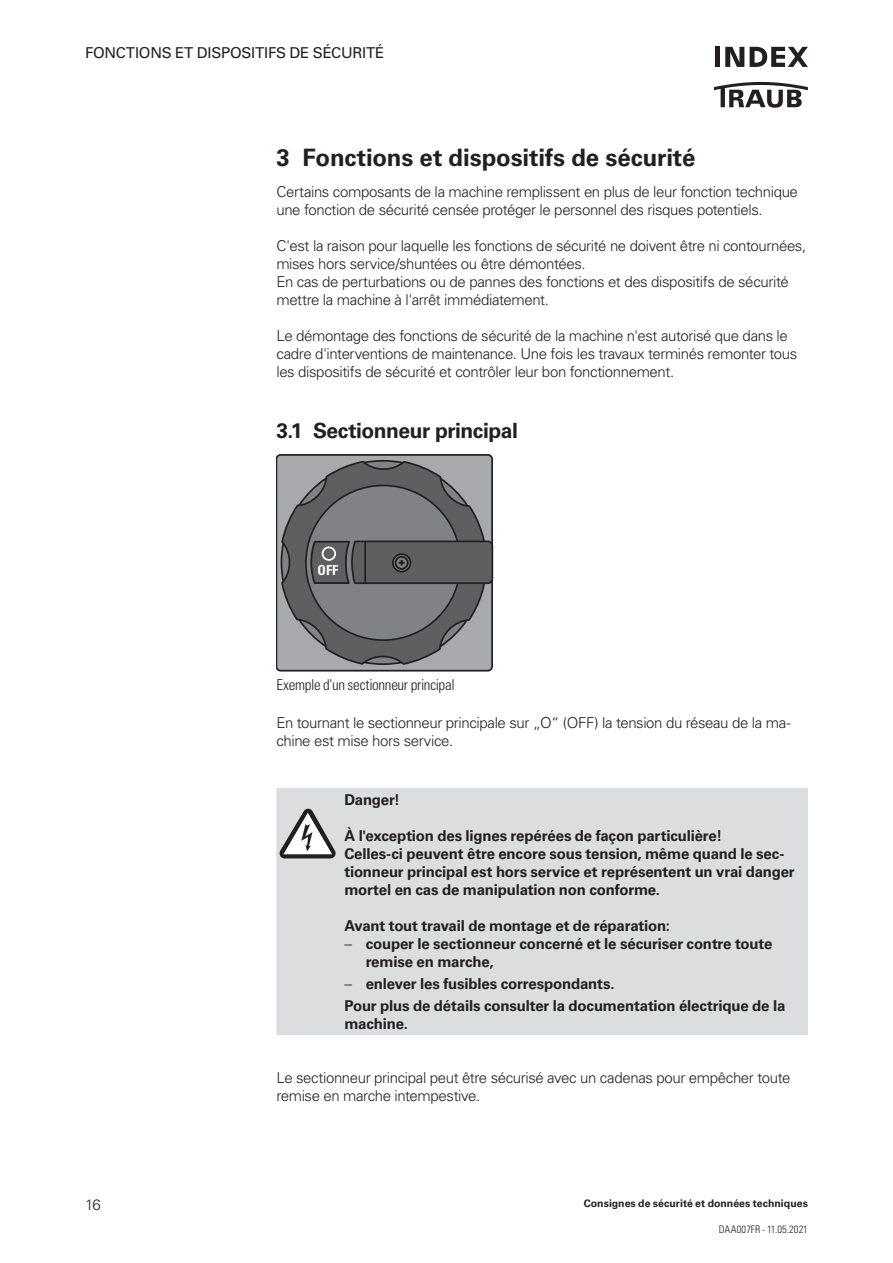
<style>
.page{position:relative;width:893px;height:1263px;background:#fff}
.page>*{position:absolute;margin:0;border:0;box-sizing:border-box;transform-origin:0 0}
.t1{font:700 24px "INDEX Univers";letter-spacing:-.005em;color:#231f20}
.t2{font:700 21px "INDEX Univers";letter-spacing:-.02em;color:#231f20}
.Text{font:300 15px/18px "INDEX Univers";letter-spacing:-.025em;color:#231f20}
.Text-2{font:700 15px/18px "INDEX Univers";letter-spacing:-.01em;color:#231f20}
.t3{font:15px "INDEX Univers";color:#231f20}
.Legende{font:300 condensed 15px "INDEX Univers";letter-spacing:-.02em;color:#231f20}
.t4{font:700 condensed 13.95px "INDEX Univers";color:#fff}
.t5{font:700 10.5px "INDEX Univers";letter-spacing:.005em;color:#231f20}
.t6{font:300 condensed 10.5px "INDEX Univers";letter-spacing:.01em;color:#231f20}
.s1{font-weight:300}
</style>
<div class="page">
<svg style="left:714px;top:82px;width:94px;height:26px"></svg>
<svg style="left:750px;top:47px;width:58px;height:20px"></svg>
<svg style="left:725px;top:47px;width:19px;height:20px"></svg>
<div style="left:715px;top:47px;width:5px;height:20px;background:#231f20"></div>
<div style="left:276px;top:455px;width:216px;height:216px;background:#a8a9ad;border-radius:4px"></div>
<div style="left:276px;top:454px;width:217px;height:217px;border:2px solid #231f20;border-radius:4px"></div>
<svg style="left:280px;top:460px;width:213px;height:206px"></svg>
<div style="left:276px;top:788px;width:532px;height:247px;background:#dcdddf"></div>
<svg style="left:280px;top:809px;width:56px;height:49px"></svg>
<p class="t3" style="left:85px;top:43px;width:19px">FONCTIONS</p>
<p class="t3" style="left:175px;top:43px;width:31px">ET DISPOSITIFS</p>
<p class="t3" style="left:290px;top:43px;width:34px">DE SÉCURITÉ</p>
<p class="t1" style="left:276px;top:144px;width:420px">3 Fonctions et dispositifs de sécurité</p>
<p class="Text" style="left:276px;top:183px;width:523px">Certains composants de la machine remplissent en plus de leur fonction technique une fonction de sécurité censée protéger le personnel des risques potentiels.</p>
<p class="Text" style="left:276px;top:237px;width:531px">C'est la raison pour laquelle les fonctions de sécurité ne doivent être ni contournées, mises hors service/shuntées ou être démontées.</p>
<p class="Text" style="left:276px;top:273px;width:514px">En cas de perturbations ou de pannes des fonctions et des dispositifs de sécurité mettre la machine à l'arrêt immédiatement.</p>
<p class="Text" style="left:276px;top:327px;width:522px">Le démontage des fonctions de sécurité de la machine n'est autorisé que dans le cadre d'interventions de maintenance. Une fois les travaux terminés remonter tous les dispositifs de sécurité et contrôler leur bon fonctionnement.</p>
<p class="t2" style="left:276px;top:418px;width:243px">3.1 Sectionneur principal</p>
<p class="t4" style="left:318px;top:562px;width:22px">OFF</p>
<p class="Legende" style="left:276px;top:675px;width:180px">Exemple d'un sectionneur principal</p>
<p class="Text" style="left:276px;top:713px;width:516px">En tournant le sectionneur principale sur „O“ (OFF) la tension du réseau de la ma&shy;chine est mise hors service.</p>
<p class="Text-2" style="left:344px;top:790px;width:57px">Danger!</p>
<p class="Text-2" style="left:344px;top:826px;width:379px">À l'exception des lignes repérées de façon particulière!</p>
<p class="Text-2" style="left:344px;top:844px;width:452px">Celles-ci peuvent être encore sous tension, même quand le sec&shy;tionneur principal est hors service et représentent un vrai danger mortel en cas de manipulation non conforme.</p>
<p class="Text-2" style="left:344px;top:916px;width:327px">Avant tout travail de montage et de réparation:</p>
<p class="Text-2" style="left:366px;top:934px;width:408px;text-indent:-21px"><span class="s1">–</span> couper le sectionneur concerné et le sécuriser contre toute remise en marche,</p>
<p class="Text-2" style="left:344px;top:975px;width:272px"><span class="s1">–</span> enlever les fusibles correspondants.</p>
<p class="Text-2" style="left:344px;top:997px;width:442px">Pour plus de détails consulter la documentation électrique de la machine.</p>
<p class="Text" style="left:276px;top:1069px;width:515px">Le sectionneur principal peut être sécurisé avec un cadenas pour empêcher toute remise en marche intempestive.</p>
<p class="Text" style="left:85px;top:1196px;width:17px">16</p>
<p class="t5" style="left:584px;top:1197px;width:226px">Consignes de sécurité et données techniques</p>
<p class="t6" style="left:719px;top:1223px;width:91px">DAA007FR - 11.05.2021</p>
</div>
